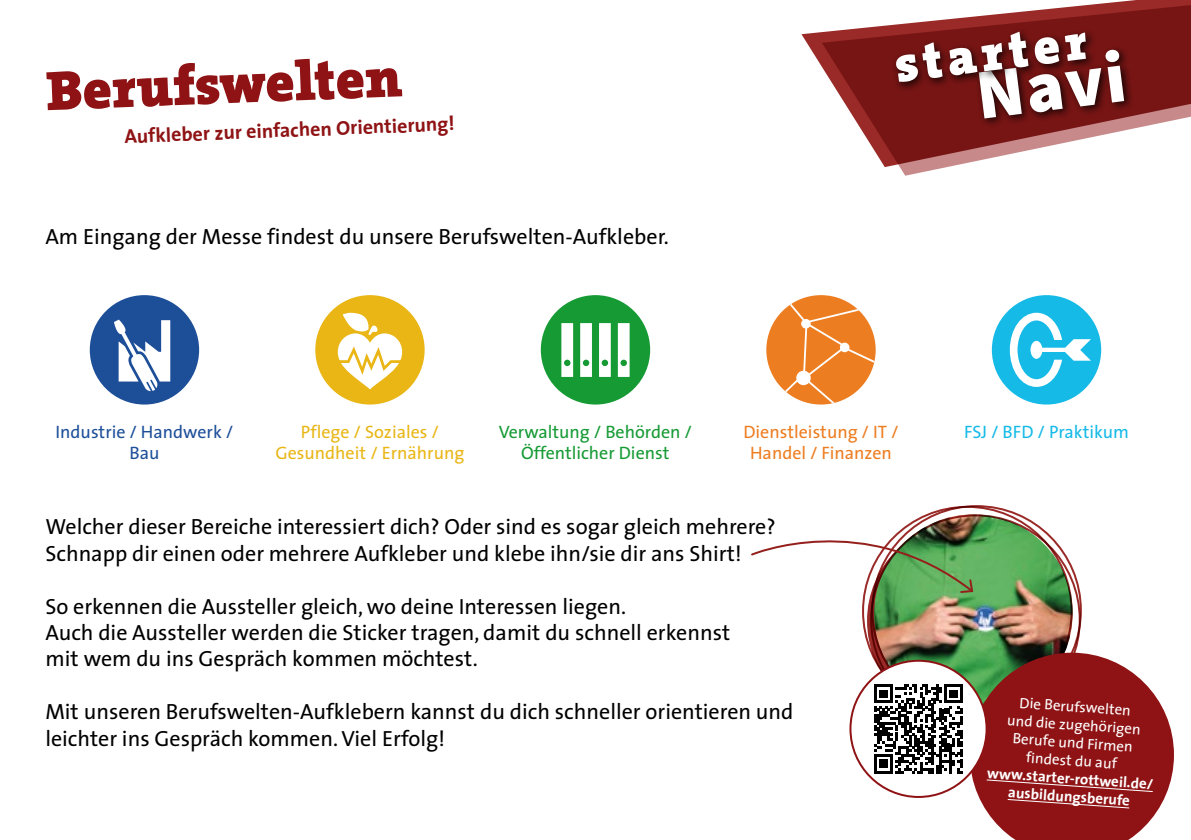
<style>
.page{position:relative;width:1191px;height:840px;background:#fff}
.page>*{position:absolute;margin:0;border:0;box-sizing:border-box;transform-origin:0 0}
.t1{font:900 56px "The Serif";color:#8f1315}
.t2{font:22px/26.4px "The Sans";color:#000}
.t3{font:700 20px "The Sans";color:#8f1315}
.t4{font:18px/21.6px "The Sans";color:#159a34;text-align:center}
.t5{font:18px/21.6px "The Sans";color:#e9b615;text-align:center}
.t6{font:18px/21.6px "The Sans";color:#ed7d21;text-align:center}
.t7{font:18px "The Sans";color:#1d4f99}
.t8{font:18px "The Sans";color:#16bae7}
.t9{font:15px/18px "The Sans";color:#fff;text-align:center}
.t10{font:700 15px/18px "The Sans";color:#fff;text-align:center}
</style>
<div class="page">
<svg style="left:801px;top:0;width:390px;height:167px"></svg>
<div style="left:974px;top:45px;width:160px;height:83px;background:#000;opacity:.75"></div>
<div style="left:891px;top:28px;width:205px;height:64px;background:#000;opacity:.75"></div>
<svg style="left:895px;top:42px;width:47px;height:40px"></svg>
<svg style="left:949px;top:32px;width:175px;height:86px"></svg>
<img style="left:874px;top:514px;width:198px;height:198px;border-radius:99px">
<div style="left:991px;top:295px;width:110px;height:109px;background:#16bae7;border-radius:50%"></div>
<svg style="left:1009px;top:312px;width:82px;height:75px"></svg>
<div style="left:315px;top:295px;width:109px;height:109px;background:#e9b615;border-radius:50%"></div>
<svg style="left:328px;top:311px;width:89px;height:78px"></svg>
<div style="left:766px;top:295px;width:109px;height:109px;background:#ed7d21;border-radius:50%"></div>
<svg style="left:785px;top:304px;width:89px;height:99px"></svg>
<div style="left:541px;top:295px;width:109px;height:109px;background:#159a34;border-radius:50%"></div>
<svg style="left:618px;top:323px;width:11px;height:54px"></svg>
<svg style="left:599px;top:323px;width:12px;height:54px"></svg>
<svg style="left:580px;top:323px;width:12px;height:54px"></svg>
<svg style="left:561px;top:323px;width:12px;height:54px"></svg>
<div style="left:90px;top:295px;width:109px;height:109px;background:#1d4f99;border-radius:50%"></div>
<svg style="left:114px;top:319px;width:56px;height:72px"></svg>
<svg style="left:751px;top:507px;width:224px;height:87px"></svg>
<svg style="left:969px;top:652px;width:205px;height:187px;background:#993836"></svg>
<div style="left:850px;top:660px;width:136px;height:136px;background:#fff;border-radius:50%"></div>
<svg style="left:874px;top:684px;width:89px;height:89px"></svg>
<h1 class="t1" style="left:45px;top:43px;width:358px;rotate:-2deg">Berufswelten</h1>
<p class="t3" style="left:124px;top:119px;width:332px;rotate:-2deg">Aufkleber zur einfachen Orientierung!</p>
<p class="t2" style="left:45px;top:222px;width:625px">Am Eingang der Messe findest du unsere Berufswelten-Aufkleber.</p>
<p class="t5" style="left:275px;top:420px;width:190px">Pflege / Soziales /<br>Gesundheit / Ernährung</p>
<p class="t6" style="left:743px;top:420px;width:157px">Dienstleistung / IT /<br>Handel / Finanzen</p>
<p class="t7" style="left:56px;top:416px;width:179px">Industrie / Handwerk /</p>
<p class="t8" style="left:964px;top:416px;width:166px">FSJ / BFD / Praktikum</p>
<p class="t7" style="left:129px;top:438px;width:31px">Bau</p>
<p class="t4" style="left:499px;top:420px;width:195px">Verwaltung / Behörden /<br>Öffentlicher Dienst</p>
<p class="t2" style="left:45px;top:512px;width:732px">Welcher dieser Bereiche interessiert dich? Oder sind es sogar gleich mehrere?<br>Schnapp dir einen oder mehrere Aufkleber und klebe ihn/sie dir ans Shirt!</p>
<p class="t2" style="left:45px;top:592px;width:686px">So erkennen die Aussteller gleich, wo deine Interessen liegen.<br>Auch die Aussteller werden die Sticker tragen, damit du schnell erkennst mit wem du ins Gespräch kommen möchtest.</p>
<p class="t2" style="left:45px;top:697px;width:749px">Mit unseren Berufswelten-Aufklebern kannst du dich schneller orientieren und leichter ins Gespräch kommen. Viel Erfolg!</p>
<p class="t9" style="left:1009px;top:692px;width:135px;rotate:4deg">Die Berufswelten und die zugehörigen<br>Berufe und Firmen findest du auf</p>
<p class="t10" style="left:988px;top:762px;width:168px;rotate:4deg">www.starter-rottweil.de/ ausbildungsberufe</p>
</div>
